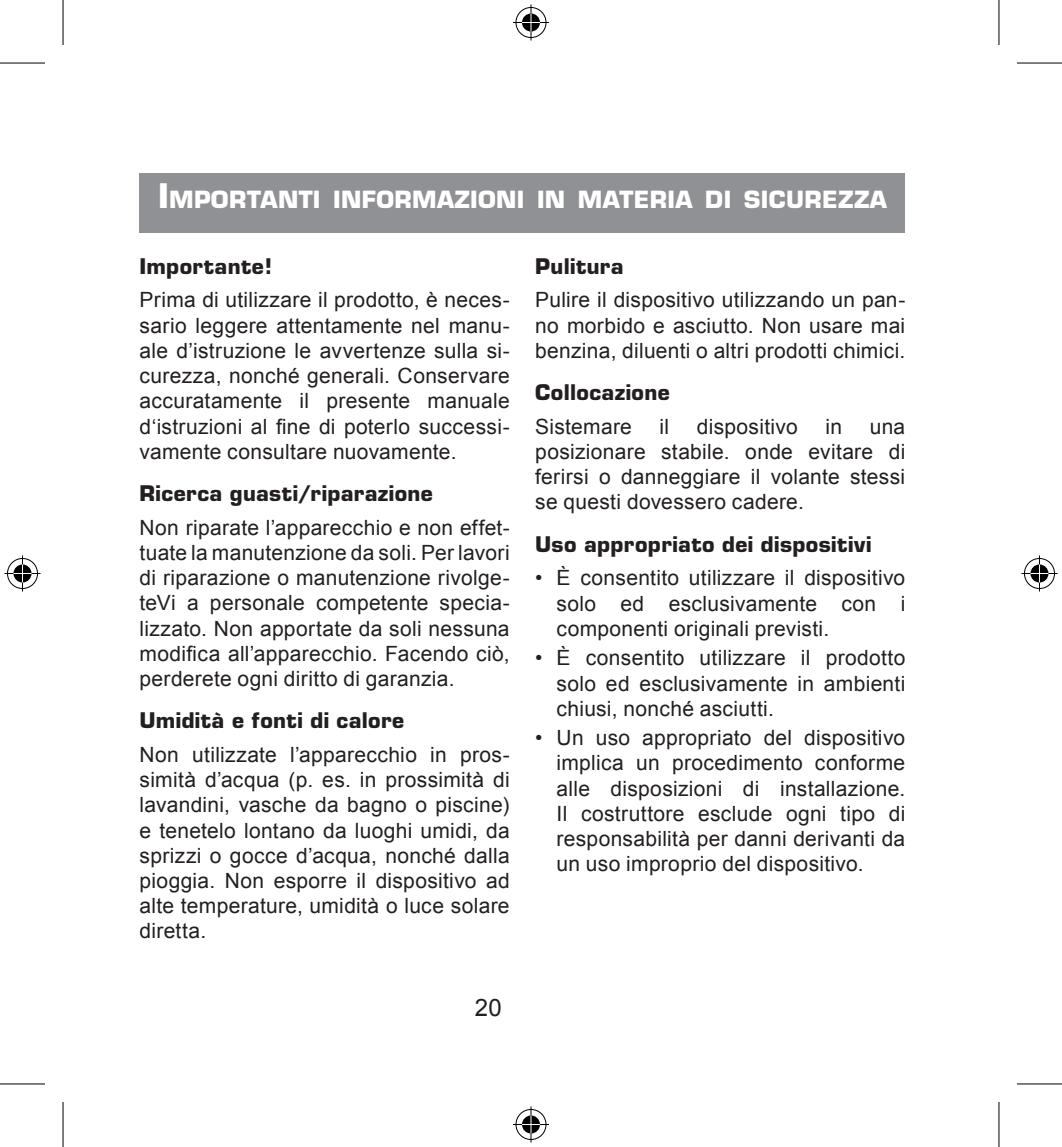
<style>
.page{position:relative;width:1062px;height:1147px;background:#fff}
.page>*{position:absolute;margin:0;border:0;box-sizing:border-box;transform-origin:0 0}
.t1{font:24px "Arial";color:#231f20}
.t2{font:700 23.1px "Eurostile";letter-spacing:.015em;color:#fff}
.t3{font:21px/25.2px "Arial";letter-spacing:.015em;color:#231f20;text-align:justify}
.t4{font:700 21px "Eurostile";letter-spacing:.02em;color:#231f20}
.s1{font-size:33px}
</style>
<div class="page">
<div style="left:140px;top:174px;width:765px;height:59px;background:#8f9194"></div>
<hr style="left:0;top:62px;width:45px;height:2px;background:#000">
<hr style="left:1016px;top:62px;width:45px;height:2px;background:#000">
<hr style="left:0;top:1083px;width:45px;height:1px;background:#000">
<hr style="left:1016px;top:1083px;width:45px;height:1px;background:#000">
<hr style="left:62px;top:0;width:2px;height:45px;background:#000">
<hr style="left:62px;top:1101px;width:2px;height:45px;background:#000">
<hr style="left:998px;top:0;width:1px;height:45px;background:#000">
<hr style="left:998px;top:1101px;width:1px;height:45px;background:#000">
<div style="left:514px;top:6px;width:34px;height:33px;border:4px solid #fff;border-radius:50%"></div>
<hr style="left:513px;top:21px;width:36px;height:3px;background:#fff">
<svg style="left:529px;top:4px;width:4px;height:36px"></svg>
<div style="left:520px;top:12px;width:22px;height:21px;border:4px solid #fff;border-radius:50%"></div>
<div style="left:515px;top:7px;width:31px;height:31px;border:1px solid #000;border-radius:50%"></div>
<hr style="left:513px;top:22px;width:36px;height:1px;background:#000">
<hr style="left:530px;top:4px;width:1px;height:36px;background:#000">
<svg style="left:522px;top:13px;width:18px;height:18px"></svg>
<div style="left:514px;top:1107px;width:34px;height:34px;border:4px solid #fff;border-radius:50%"></div>
<svg style="left:513px;top:1122px;width:36px;height:4px"></svg>
<svg style="left:529px;top:1106px;width:4px;height:36px"></svg>
<div style="left:520px;top:1113px;width:22px;height:22px;border:4px solid #fff;border-radius:50%"></div>
<div style="left:515px;top:1109px;width:31px;height:30px;border:1px solid #000;border-radius:50%"></div>
<hr style="left:513px;top:1123px;width:36px;height:1px;background:#000">
<hr style="left:530px;top:1106px;width:1px;height:36px;background:#000">
<svg style="left:522px;top:1115px;width:18px;height:18px"></svg>
<div style="left:6px;top:556px;width:33px;height:34px;border:4px solid #fff;border-radius:50%"></div>
<hr style="left:4px;top:571px;width:36px;height:4px;background:#fff">
<hr style="left:21px;top:555px;width:3px;height:36px;background:#fff">
<div style="left:12px;top:562px;width:21px;height:22px;border:4px solid #fff;border-radius:50%"></div>
<div style="left:7px;top:558px;width:31px;height:31px;border:1px solid #000;border-radius:50%"></div>
<hr style="left:4px;top:573px;width:36px;height:1px;background:#000">
<hr style="left:22px;top:555px;width:1px;height:36px;background:#000">
<svg style="left:14px;top:564px;width:18px;height:18px"></svg>
<div style="left:1022px;top:556px;width:34px;height:34px;border:4px solid #fff;border-radius:50%"></div>
<hr style="left:1021px;top:571px;width:36px;height:4px;background:#fff">
<svg style="left:1037px;top:555px;width:4px;height:36px"></svg>
<div style="left:1028px;top:562px;width:22px;height:22px;border:4px solid #fff;border-radius:50%"></div>
<div style="left:1024px;top:558px;width:30px;height:31px;border:1px solid #000;border-radius:50%"></div>
<hr style="left:1021px;top:573px;width:36px;height:1px;background:#000">
<hr style="left:1038px;top:555px;width:1px;height:36px;background:#000">
<svg style="left:1030px;top:564px;width:18px;height:18px"></svg>
<p class="t2" style="left:158px;top:186px;width:730px"><span class="s1">I</span>MPORTANTI INFORMAZIONI IN MATERIA DI SICUREZZA</p>
<p class="t4" style="left:140px;top:253px;width:134px">Importante!</p>
<p class="t3" style="left:140px;top:288px;width:371px">Prima di utilizzare il prodotto, è neces&shy;sario leggere attentamente nel manu&shy;ale d’istruzione le avvertenze sulla si&shy;curezza, nonché generali. Conservare accuratamente il presente manuale d‘istruzioni al fine di poterlo successi&shy;vamente consultare nuovamente.</p>
<p class="t4" style="left:140px;top:480px;width:295px">Ricerca guasti/riparazione</p>
<p class="t3" style="left:140px;top:515px;width:371px">Non riparate l’apparecchio e non effet&shy;tuate la manutenzione da soli. Per lavori di riparazione o manutenzione rivolge&shy;teVi a personale competente specia&shy;lizzato. Non apportate da soli nessuna modifica all’apparecchio. Facendo ciò, perderete ogni diritto di garanzia.</p>
<p class="t4" style="left:140px;top:707px;width:266px">Umidità e fonti di calore</p>
<p class="t3" style="left:140px;top:742px;width:371px">Non utilizzate l’apparecchio in pros&shy;simità d’acqua (p. es. in prossimità di lavandini, vasche da bagno o piscine) e tenetelo lontano da luoghi umidi, da sprizzi o gocce d’acqua, nonché dalla pioggia. Non esporre il dispositivo ad alte temperature, umidità o luce solare diretta.</p>
<p class="t1" style="left:475px;top:992px;width:29px">20</p>
<p class="t4" style="left:535px;top:253px;width:90px">Pulitura</p>
<p class="t3" style="left:535px;top:288px;width:371px">Pulire il dispositivo utilizzando un pan&shy;no morbido e asciutto. Non usare mai benzina, diluenti o altri prodotti chimici.</p>
<p class="t4" style="left:535px;top:379px;width:136px">Collocazione</p>
<p class="t3" style="left:535px;top:414px;width:98px">Sistemare</p>
<p class="t3" style="left:659px;top:414px;width:11px">il</p>
<p class="t3" style="left:697px;top:414px;width:102px">dispositivo</p>
<p class="t3" style="left:825px;top:414px;width:18px">in</p>
<p class="t3" style="left:535px;top:414px;width:371px;text-indent:334px">una posizionare stabile. onde evitare di ferirsi o danneggiare il volante stessi se questi dovessero cadere.</p>
<p class="t4" style="left:535px;top:531px;width:338px">Uso appropriato dei dispositivi</p>
<p class="t3" style="left:556px;top:565px;width:350px;text-indent:-21px">• È consentito utilizzare il dispositivo solo ed esclusivamente con i componenti originali previsti.</p>
<p class="t3" style="left:556px;top:645px;width:350px;text-indent:-21px">• È consentito utilizzare il prodotto solo ed esclusivamente in ambienti chiusi, nonché asciutti.</p>
<p class="t3" style="left:556px;top:725px;width:350px;text-indent:-21px">• Un uso appropriato del dispositivo implica un procedimento conforme alle disposizioni di installazione.<br>Il costruttore esclude ogni tipo di responsabilità per danni derivanti da un uso improprio del dispositivo.</p>
</div>
